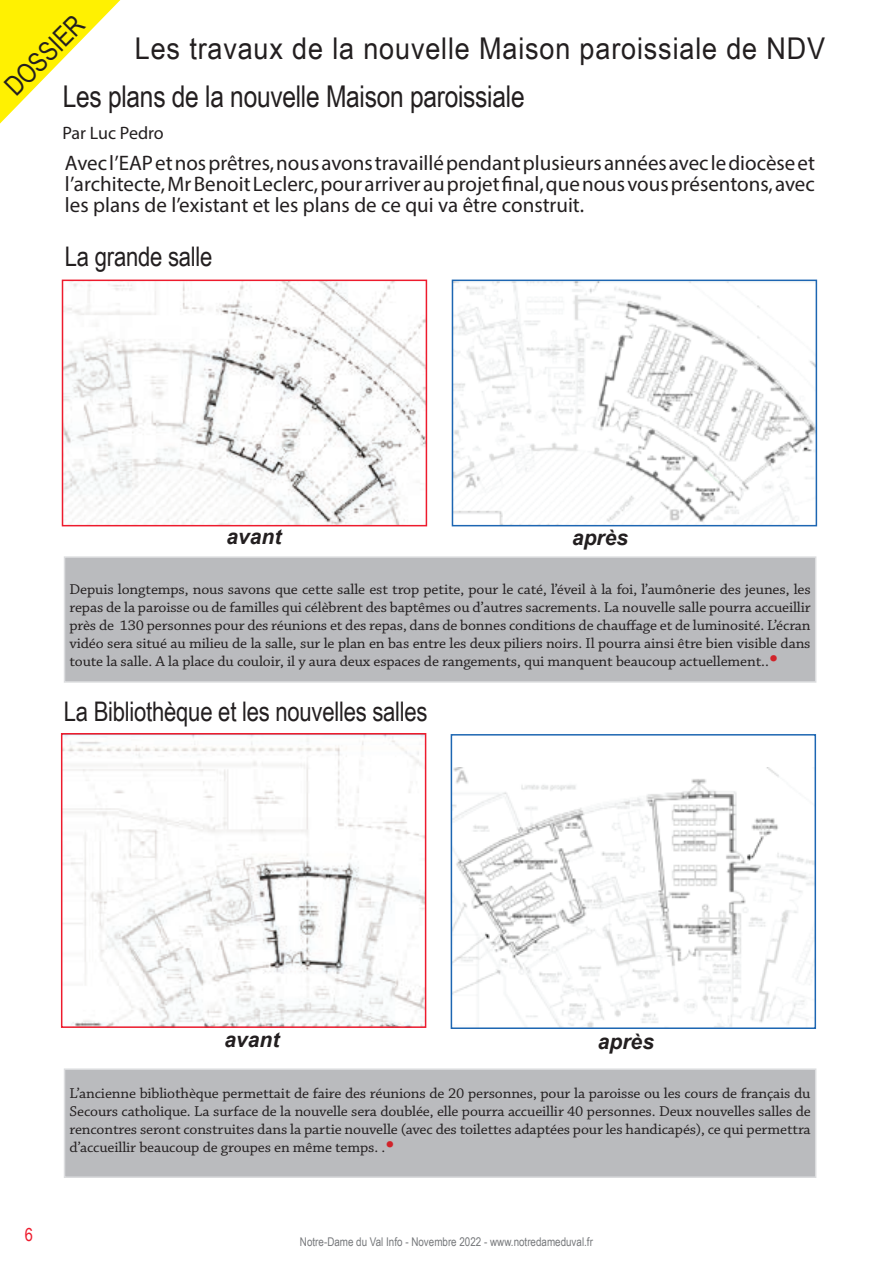
<style>
.page{position:relative;width:893px;height:1263px;background:#fff}
.page>*{position:absolute;margin:0;border:0;box-sizing:border-box;transform-origin:0 0}
.t1{font:30px "Arial Narrow";letter-spacing:.025em;color:#231f20;scale:1.1 1}
.t2{font:30px "Arial Narrow";letter-spacing:-.01em;color:#231f20}
.t3{font:27px "Arial Narrow";letter-spacing:-.01em;color:#231f20}
.t4{font:21px/21px "Myriad Pro";color:#231f20;text-align:justify}
.t5{font:italic 700 21px "Arial";color:#231f20}
.t6{font:18px "Myriad Pro";letter-spacing:-.005em;color:#231f20}
.t7{font:18px "Arial Narrow";color:#ee1b2d}
.t8{font:15px/18px "Chaparral Pro";letter-spacing:-.01em;color:#231f20;text-align:justify;scale:1.05 1}
.t9{font:12px "Arial Narrow";color:#76787b}
.s1{font-size:30px;color:#d1232a}
</style>
<div class="page">
<svg style="left:0;top:0;width:120px;height:124px"></svg>
<div style="left:65px;top:557px;width:751px;height:125px;background:#babbbe"></div>
<div style="left:64px;top:556px;width:752px;height:127px;border:2px solid #dcdddf"></div>
<img style="left:65px;top:283px;width:359px;height:240px">
<div style="left:62px;top:280px;width:365px;height:246px;border:2px solid #ee1b2d"></div>
<img style="left:455px;top:283px;width:359px;height:240px">
<div style="left:452px;top:280px;width:365px;height:246px;border:2px solid #1d66b2"></div>
<div style="left:65px;top:1069px;width:751px;height:108px;background:#babbbe"></div>
<div style="left:64px;top:1068px;width:752px;height:110px;border:2px solid #dcdddf"></div>
<img style="left:64px;top:736px;width:359px;height:289px">
<div style="left:61px;top:733px;width:365px;height:295px;border:2px solid #ee1b2d"></div>
<img style="left:454px;top:768px;width:359px;height:258px">
<div style="left:451px;top:734px;width:365px;height:295px;border:2px solid #1d66b2"></div>
<h2 class="t3" style="left:-5px;top:76px;width:101px;rotate:-45deg">DOSSIER</h2>
<h1 class="t1" style="left:135px;top:26px;width:629px">Les travaux de la nouvelle Maison paroissiale de NDV</h1>
<h1 class="t2" style="left:63px;top:74px;width:463px">Les plans de la nouvelle Maison paroissiale</h1>
<p class="t6" style="left:62px;top:122px;width:103px">Par Luc Pedro</p>
<p class="t4" style="left:65px;top:152px;width:751px">Avec l’EAP et nos prêtres, nous avons travaillé pendant plusieurs années avec le diocèse et l’architecte, Mr Benoit Leclerc, pour arriver au projet final, que nous vous présentons, avec les plans de l’existant et les plans de ce qui va être construit.</p>
<h2 class="t3" style="left:65px;top:237px;width:149px">La grande salle</h2>
<h3 class="t5" style="left:227px;top:523px;width:56px">avant</h3>
<h3 class="t5" style="left:572px;top:524px;width:58px">après</h3>
<p class="t8" style="left:70px;top:581px;width:707px">Depuis longtemps, nous savons que cette salle est trop petite, pour le caté, l’éveil à la foi, l’aumônerie des jeunes, les repas de la paroisse ou de familles qui célèbrent des baptêmes ou d’autres sacrements. La nouvelle salle pourra accueillir près de 130 personnes pour des réunions et des repas, dans de bonnes conditions de chauffage et de luminosité. L’écran vidéo sera situé au milieu de la salle, sur le plan en bas entre les deux piliers noirs. Il pourra ainsi être bien visible dans toute la salle. A la place du couloir, il y aura deux espaces de rangements, qui manquent beaucoup actuellement..<span class="s1">•</span></p>
<h2 class="t3" style="left:64px;top:691px;width:365px">La Bibliothèque et les nouvelles salles</h2>
<h3 class="t5" style="left:225px;top:1025px;width:56px">avant</h3>
<h3 class="t5" style="left:598px;top:1027px;width:58px">après</h3>
<p class="t7" style="left:25px;top:1221px;width:10px">6</p>
<p class="t8" style="left:70px;top:1085px;width:707px">L’ancienne bibliothèque permettait de faire des réunions de 20 personnes, pour la paroisse ou les cours de français du Secours catholique. La surface de la nouvelle sera doublée, elle pourra accueillir 40 personnes. Deux nouvelles salles de rencontres seront construites dans la partie nouvelle (avec des toilettes adaptées pour les handicapés), ce qui permettra d’accueillir beaucoup de groupes en même temps. .<span class="s1">•</span></p>
<p class="t9" style="left:300px;top:1233px;width:294px">Notre-Dame du Val Info - Novembre 2022 - www.notredameduval.fr</p>
</div>
